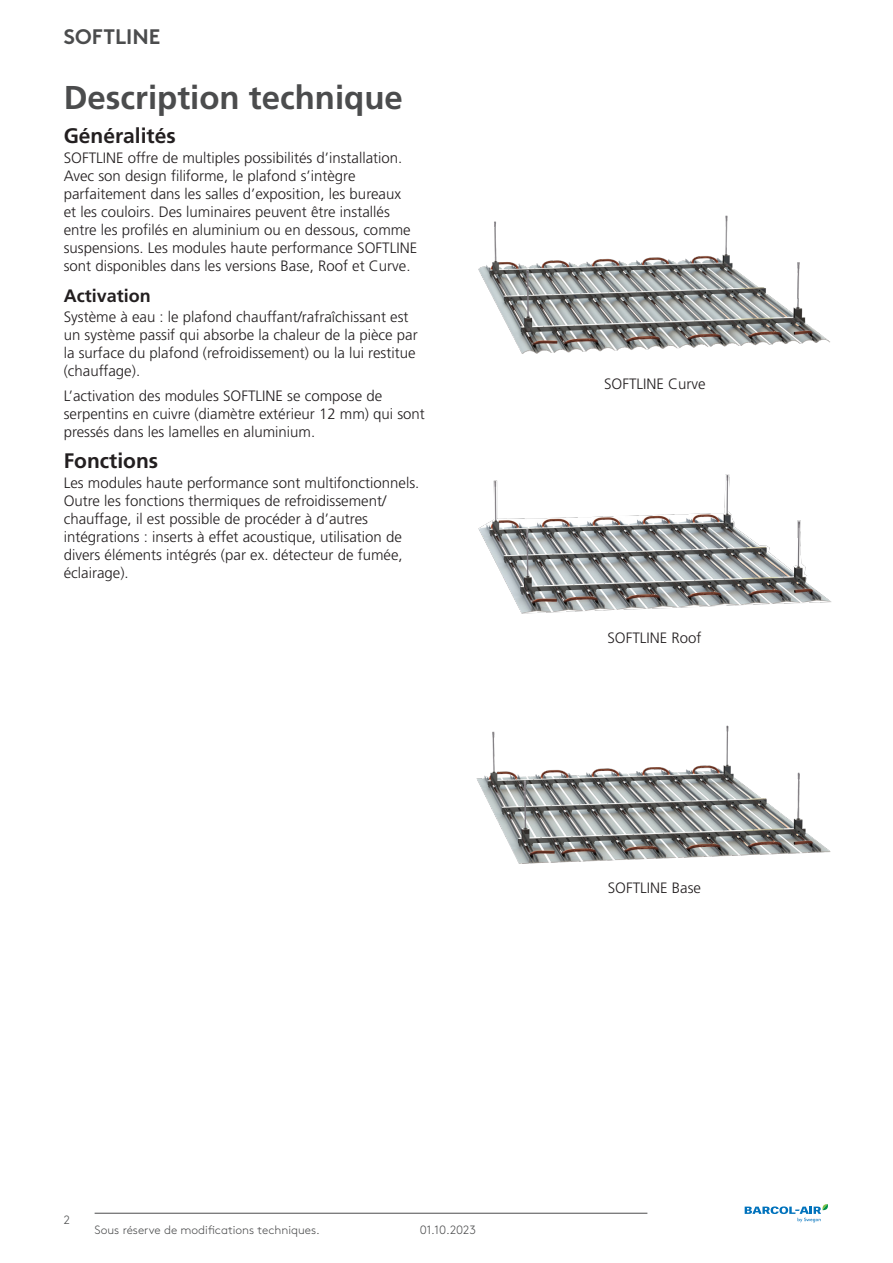
<style>
.page{position:relative;width:893px;height:1263px;background:#fff}
.page>*{position:absolute;margin:0;border:0;box-sizing:border-box;transform-origin:0 0}
.t1{font:700 33px "Frutiger LT Pro";color:#4b4c4d}
.t2{font:700 21px "Frutiger LT Pro";color:#231f20}
.t3{font:700 21px "Swegon Brown";color:#4b4c4d}
.t4{font:700 18px "Frutiger LT Pro";color:#231f20}
.t5{font:300 15px/18px "Frutiger LT Pro";color:#231f20}
.t6{font:300 12px "Swegon Brown";color:#4b4c4d}
</style>
<div class="page">
<hr style="left:95px;top:1213px;width:552px;height:1px;background:#4b4c4d">
<svg style="left:745px;top:1204px;width:83px;height:18px"></svg>
<img style="left:476px;top:725px;width:354px;height:139px">
<img style="left:478px;top:215px;width:352px;height:139px">
<img style="left:478px;top:474px;width:354px;height:140px">
<h2 class="t3" style="left:64px;top:20px;width:98px">SOFTLINE</h2>
<h1 class="t1" style="left:64px;top:77px;width:341px">Description technique</h1>
<h2 class="t2" style="left:64px;top:124px;width:114px">Généralités</h2>
<p class="t5" style="left:64px;top:149px;width:355px">SOFTLINE offre de multiples possibilités d’installation.<br>Avec son design filiforme, le plafond s’intègre parfaitement dans les salles d’exposition, les bureaux et les couloirs. Des luminaires peuvent être installés entre les profilés en aluminium ou en dessous, comme suspensions. Les modules haute performance SOFTLINE sont disponibles dans les versions Base, Roof et Curve.</p>
<p class="t4" style="left:64px;top:285px;width:89px">Activation</p>
<p class="t5" style="left:64px;top:308px;width:355px">Système à eau : le plafond chauffant/rafraîchissant est un système passif qui absorbe la chaleur de la pièce par la surface du plafond (refroidissement) ou la lui restitue (chauffage).</p>
<p class="t5" style="left:64px;top:387px;width:363px">L’activation des modules SOFTLINE se compose de serpentins en cuivre (diamètre extérieur 12 mm) qui sont pressés dans les lamelles en aluminium.</p>
<h2 class="t2" style="left:64px;top:448px;width:96px">Fonctions</h2>
<p class="t5" style="left:64px;top:473px;width:357px">Les modules haute performance sont multifonctionnels.<br>Outre les fonctions thermiques de refroidissement/ chauffage, il est possible de procéder à d’autres intégrations : inserts à effet acoustique, utilisation de divers éléments intégrés (par ex. détecteur de fumée, éclairage).</p>
<p class="t6" style="left:64px;top:1211px;width:8px">2</p>
<p class="t6" style="left:95px;top:1221px;width:227px">Sous réserve de modifications techniques.</p>
<p class="t6" style="left:420px;top:1221px;width:58px">01.10.2023</p>
<p class="t5" style="left:604px;top:375px;width:103px">SOFTLINE Curve</p>
<p class="t5" style="left:607px;top:629px;width:96px">SOFTLINE Roof</p>
<p class="t5" style="left:608px;top:879px;width:95px">SOFTLINE Base</p>
</div>
